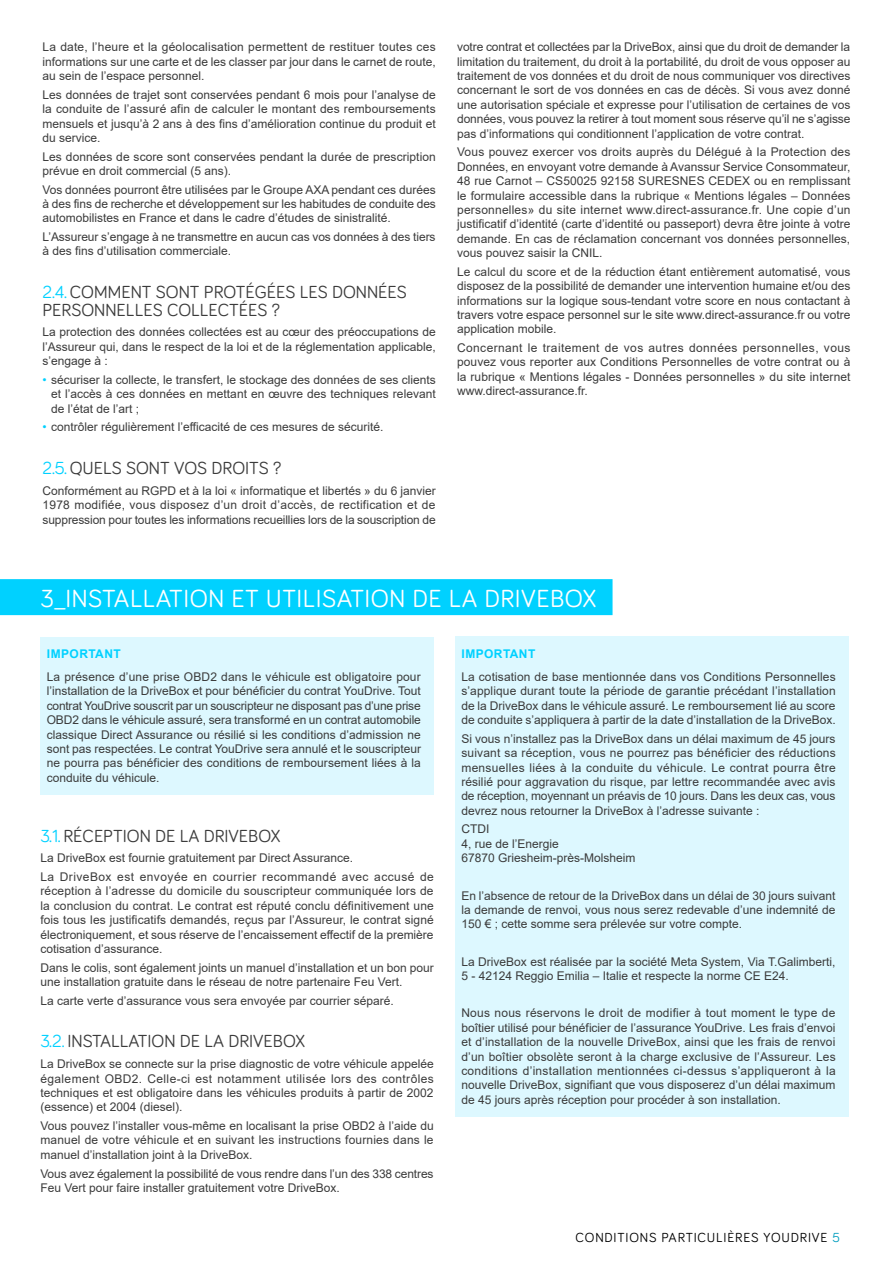
<style>
.page{position:relative;width:893px;height:1263px;background:#fff}
.page>*{position:absolute;margin:0;border:0;box-sizing:border-box;transform-origin:0 0}
.t1{font:25.5px "Bariol";letter-spacing:.02em;color:#fff}
.t2{font:18px/17.2px "Bariol";color:#3b3b3b}
.t3{font:13.5px "Bariol";letter-spacing:.06em;color:#000}
.t4{font:12px/14.4px "Arial";color:#3b3b3b;text-align:justify}
.t5{font:12px/18.6px "Arial";letter-spacing:.02em;color:#3b3b3b}
.t6{font:700 12px "Arial";letter-spacing:.035em;color:#00d1ff}
.s1{color:#00d1ff}
.s2{color:#009dbe}
</style>
<div class="page">
<div style="left:0;top:579px;width:613px;height:36px;background:#00d1ff"></div>
<div style="left:40px;top:636px;width:394px;height:158px;background:#ddf8ff"></div>
<div style="left:455px;top:636px;width:393px;height:480px;background:#ddf8ff"></div>
<p class="t4" style="left:43px;top:40px;width:395px">La date, l’heure et la géolocalisation permettent de restituer toutes ces informations sur une carte et de les classer par jour dans le carnet de route, au sein de l’espace personnel.</p>
<p class="t4" style="left:43px;top:87px;width:395px">Les données de trajet sont conservées pendant 6 mois pour l’analyse de la conduite de l’assuré afin de calculer le montant des remboursements mensuels et jusqu’à 2 ans à des fins d’amélioration continue du produit et du service.</p>
<p class="t4" style="left:43px;top:149px;width:395px">Les données de score sont conservées pendant la durée de prescription prévue en droit commercial (5 ans).</p>
<p class="t4" style="left:43px;top:182px;width:395px">Vos données pourront être utilisées par le Groupe AXA pendant ces durées à des fins de recherche et développement sur les habitudes de conduite des automobilistes en France et dans le cadre d’études de sinistralité.</p>
<p class="t4" style="left:43px;top:230px;width:395px">L’Assureur s’engage à ne transmettre en aucun cas vos données à des tiers à des fins d’utilisation commerciale.</p>
<h2 class="t2" style="left:43px;top:283px;width:366px"><span class="s1">2.4.</span> COMMENT SONT PROTÉGÉES LES DONNÉES<br>PERSONNELLES COLLECTÉES ?</h2>
<p class="t4" style="left:43px;top:325px;width:395px">La protection des données collectées est au cœur des préoccupations de l’Assureur qui, dans le respect de la loi et de la réglementation applicable, s’engage à :</p>
<p class="t4" style="left:51px;top:372px;width:386px;text-indent:-9px"><span class="s1">•</span> sécuriser la collecte, le transfert, le stockage des données de ses clients et l’accès à ces données en mettant en œuvre des techniques relevant de l’état de l’art ;</p>
<p class="t4" style="left:43px;top:420px;width:343px"><span class="s1">•</span> contrôler régulièrement l’efficacité de ces mesures de sécurité.</p>
<h2 class="t2" style="left:43px;top:458px;width:241px"><span class="s1">2.5.</span> QUELS SONT VOS DROITS ?</h2>
<p class="t4" style="left:43px;top:483px;width:395px">Conformément au RGPD et à la loi « informatique et libertés » du 6 janvier 1978 modifiée, vous disposez d’un droit d’accès, de rectification et de suppression pour toutes les informations recueillies lors de la souscription de</p>
<p class="t4" style="left:457px;top:40px;width:395px">votre contrat et collectées par la DriveBox, ainsi que du droit de demander la limitation du traitement, du droit à la portabilité, du droit de vous opposer au traitement de vos données et du droit de nous communiquer vos directives concernant le sort de vos données en cas de décès. Si vous avez donné une autorisation spéciale et expresse pour l’utilisation de certaines de vos données, vous pouvez la retirer à tout moment sous réserve qu’il ne s’agisse pas d’informations qui conditionnent l’application de votre contrat.</p>
<p class="t4" style="left:457px;top:145px;width:395px">Vous pouvez exercer vos droits auprès du Délégué à la Protection des Données, en envoyant votre demande à Avanssur Service Consommateur, 48 rue Carnot – CS50025 92158 SURESNES CEDEX ou en remplissant le formulaire accessible dans la rubrique « Mentions légales – Données personnelles» du site internet www.direct-assurance.fr. Une copie d’un justificatif d’identité (carte d’identité ou passeport) devra être jointe à votre demande. En cas de réclamation concernant vos données personnelles, vous pouvez saisir la CNIL.</p>
<p class="t4" style="left:457px;top:264px;width:395px">Le calcul du score et de la réduction étant entièrement automatisé, vous disposez de la possibilité de demander une intervention humaine et/ou des informations sur la logique sous-tendant votre score en nous contactant à travers votre espace personnel sur le site www.direct-assurance.fr ou votre application mobile.</p>
<p class="t4" style="left:457px;top:341px;width:395px">Concernant le traitement de vos autres données personnelles, vous pouvez vous reporter aux Conditions Personnelles de votre contrat ou à la rubrique « Mentions légales - Données personnelles » du site internet www.direct-assurance.fr.</p>
<h1 class="t1" style="left:40px;top:581px;width:557px">3_INSTALLATION ET UTILISATION DE LA DRIVEBOX</h1>
<p class="t6" style="left:47px;top:645px;width:72px">IMPORTANT</p>
<p class="t4" style="left:47px;top:669px;width:376px">La présence d’une prise OBD2 dans le véhicule est obligatoire pour l’installation de la DriveBox et pour bénéficier du contrat YouDrive. Tout contrat YouDrive souscrit par un souscripteur ne disposant pas d’une prise OBD2 dans le véhicule assuré, sera transformé en un contrat automobile classique Direct Assurance ou résilié si les conditions d’admission ne sont pas respectées. Le contrat YouDrive sera annulé et le souscripteur ne pourra pas bénéficier des conditions de remboursement liées à la conduite du véhicule.</p>
<h2 class="t2" style="left:40px;top:826px;width:241px"><span class="s1">3.1.</span> RÉCEPTION DE LA DRIVEBOX</h2>
<p class="t5" style="left:40px;top:849px;width:395px">La DriveBox est fournie gratuitement par Direct Assurance.<br>La DriveBox est envoyée en courrier recommandé avec accusé de</p>
<p class="t4" style="left:40px;top:884px;width:395px">réception à l’adresse du domicile du souscripteur communiquée lors de la conclusion du contrat. Le contrat est réputé conclu définitivement une fois tous les justificatifs demandés, reçus par l’Assureur, le contrat signé électroniquement, et sous réserve de l’encaissement effectif de la première cotisation d’assurance.</p>
<p class="t4" style="left:40px;top:960px;width:395px">Dans le colis, sont également joints un manuel d’installation et un bon pour une installation gratuite dans le réseau de notre partenaire Feu Vert.</p>
<p class="t4" style="left:40px;top:993px;width:355px">La carte verte d’assurance vous sera envoyée par courrier séparé.</p>
<h2 class="t2" style="left:40px;top:1032px;width:266px"><span class="s1">3.2.</span> INSTALLATION DE LA DRIVEBOX</h2>
<p class="t4" style="left:40px;top:1057px;width:395px">La DriveBox se connecte sur la prise diagnostic de votre véhicule appelée également OBD2. Celle-ci est notamment utilisée lors des contrôles techniques et est obligatoire dans les véhicules produits à partir de 2002 (essence) et 2004 (diesel).</p>
<p class="t4" style="left:40px;top:1118px;width:395px">Vous pouvez l’installer vous-même en localisant la prise OBD2 à l’aide du manuel de votre véhicule et en suivant les instructions fournies dans le manuel d’installation joint à la DriveBox.</p>
<p class="t4" style="left:40px;top:1166px;width:395px">Vous avez également la possibilité de vous rendre dans l’un des 338 centres<br>Feu Vert pour faire installer gratuitement votre DriveBox.</p>
<p class="t6" style="left:462px;top:645px;width:72px">IMPORTANT</p>
<p class="t4" style="left:461px;top:669px;width:376px">La cotisation de base mentionnée dans vos Conditions Personnelles s’applique durant toute la période de garantie précédant l’installation de la DriveBox dans le véhicule assuré. Le remboursement lié au score de conduite s’appliquera à partir de la date d’installation de la DriveBox.</p>
<p class="t4" style="left:461px;top:731px;width:376px">Si vous n’installez pas la DriveBox dans un délai maximum de 45 jours suivant sa réception, vous ne pourrez pas bénéficier des réductions mensuelles liées à la conduite du véhicule. Le contrat pourra être résilié pour aggravation du risque, par lettre recommandée avec avis de réception, moyennant un préavis de 10 jours. Dans les deux cas, vous devrez nous retourner la DriveBox à l’adresse suivante :</p>
<p class="t4" style="left:461px;top:822px;width:176px;text-align:left">CTDI<br>4, rue de l’Energie<br>67870 Griesheim-près-Molsheim</p>
<p class="t4" style="left:461px;top:888px;width:376px">En l’absence de retour de la DriveBox dans un délai de 30 jours suivant la demande de renvoi, vous nous serez redevable d’une indemnité de 150 € ; cette somme sera prélevée sur votre compte.</p>
<p class="t4" style="left:461px;top:954px;width:376px">La DriveBox est réalisée par la société Meta System, Via T.Galimberti,<br>5 - 42124 Reggio Emilia – Italie et respecte la norme CE E24.</p>
<p class="t4" style="left:461px;top:1006px;width:376px">Nous nous réservons le droit de modifier à tout moment le type de boîtier utilisé pour bénéficier de l’assurance YouDrive. Les frais d’envoi et d’installation de la nouvelle DriveBox, ainsi que les frais de renvoi d’un boîtier obsolète seront à la charge exclusive de l’Assureur. Les conditions d’installation mentionnées ci-dessus s’appliqueront à la nouvelle DriveBox, signifiant que vous disposerez d’un délai maximum de 45 jours après réception pour procéder à son installation.</p>
<p class="t3" style="left:576px;top:1228px;width:266px">CONDITIONS PARTICULIÈRES YOUDRIVE <span class="s2">5</span></p>
</div>
